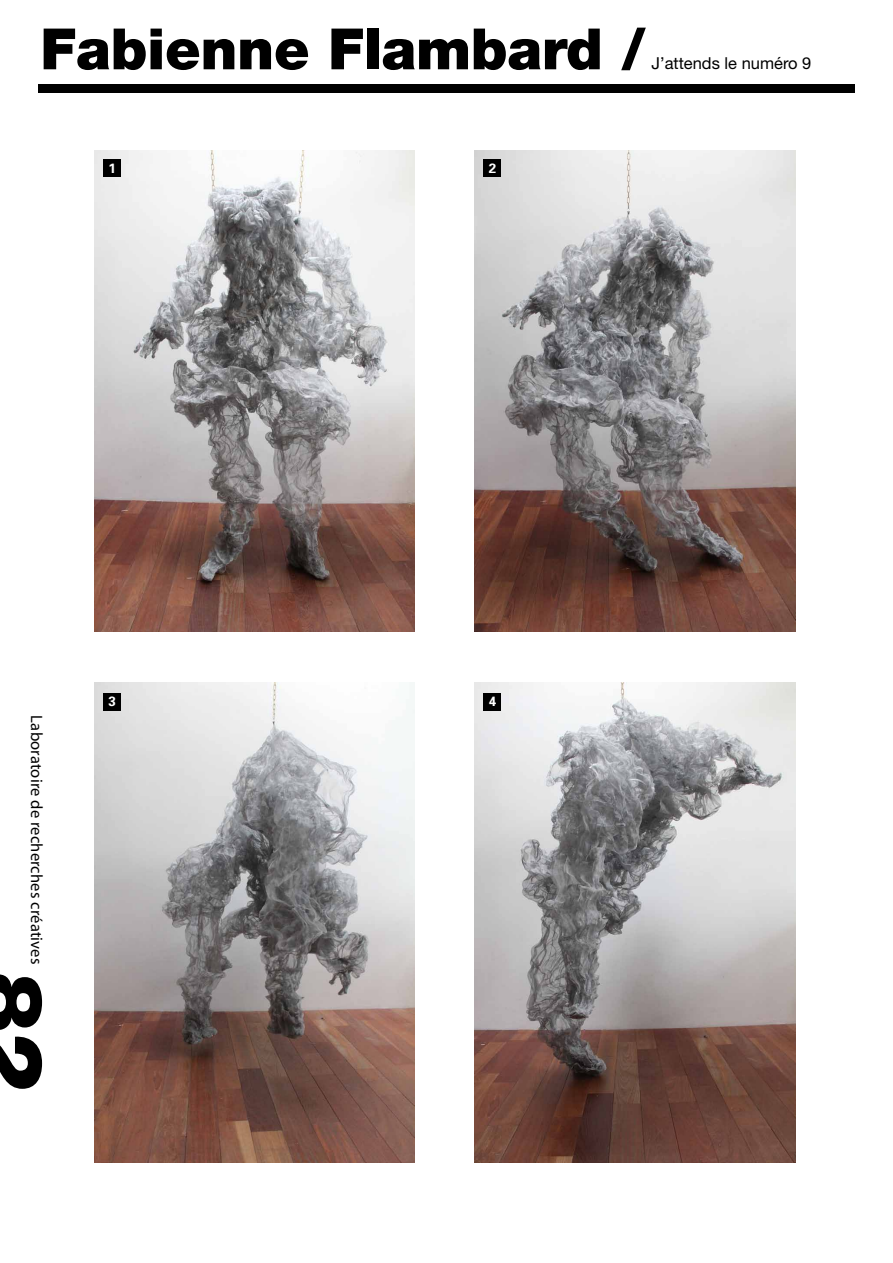
<style>
.page{position:relative;width:893px;height:1263px;background:#fff}
.page>*{position:absolute;margin:0;border:0;box-sizing:border-box;transform-origin:0 0}
.t1{font:900 90px "Helvetica Neue";color:#000}
.t2{font:900 57px "Helvetica Neue";letter-spacing:-.005em;color:#000}
.t3{font:16.5px "Myriad MM 400 600";letter-spacing:.01em;color:#000}
.t4{font:16.5px "Helvetica Neue";color:#000}
.t5{font:700 13.5px "Univers";color:#fff}
</style>
<div class="page">
<div style="left:38px;top:84px;width:817px;height:8px;background:#000"></div>
<img style="left:95px;top:151px;width:320px;height:480px">
<img style="left:475px;top:151px;width:320px;height:480px">
<img style="left:95px;top:682px;width:320px;height:481px">
<img style="left:475px;top:682px;width:320px;height:481px">
<div style="left:484px;top:159px;width:17px;height:17px;background:#000"></div>
<div style="left:484px;top:693px;width:17px;height:17px;background:#000"></div>
<div style="left:103px;top:159px;width:17px;height:17px;background:#000"></div>
<div style="left:103px;top:693px;width:17px;height:17px;background:#000"></div>
<h2 class="t2" style="left:40px;top:15px;width:607px">Fabienne Flambard /</h2>
<p class="t4" style="left:651px;top:54px;width:161px">J’attends le numéro 9</p>
<p class="t5" style="left:108px;top:159px;width:9px">1</p>
<p class="t3" style="left:45px;top:715px;width:250px;rotate:90deg">Laboratoire de recherches créatives</p>
<h1 class="t1" style="left:64px;top:972px;width:122px;rotate:90deg">82</h1>
<p class="t5" style="left:108px;top:693px;width:9px">3</p>
<p class="t5" style="left:489px;top:159px;width:9px">2</p>
<p class="t5" style="left:489px;top:693px;width:9px">4</p>
</div>
